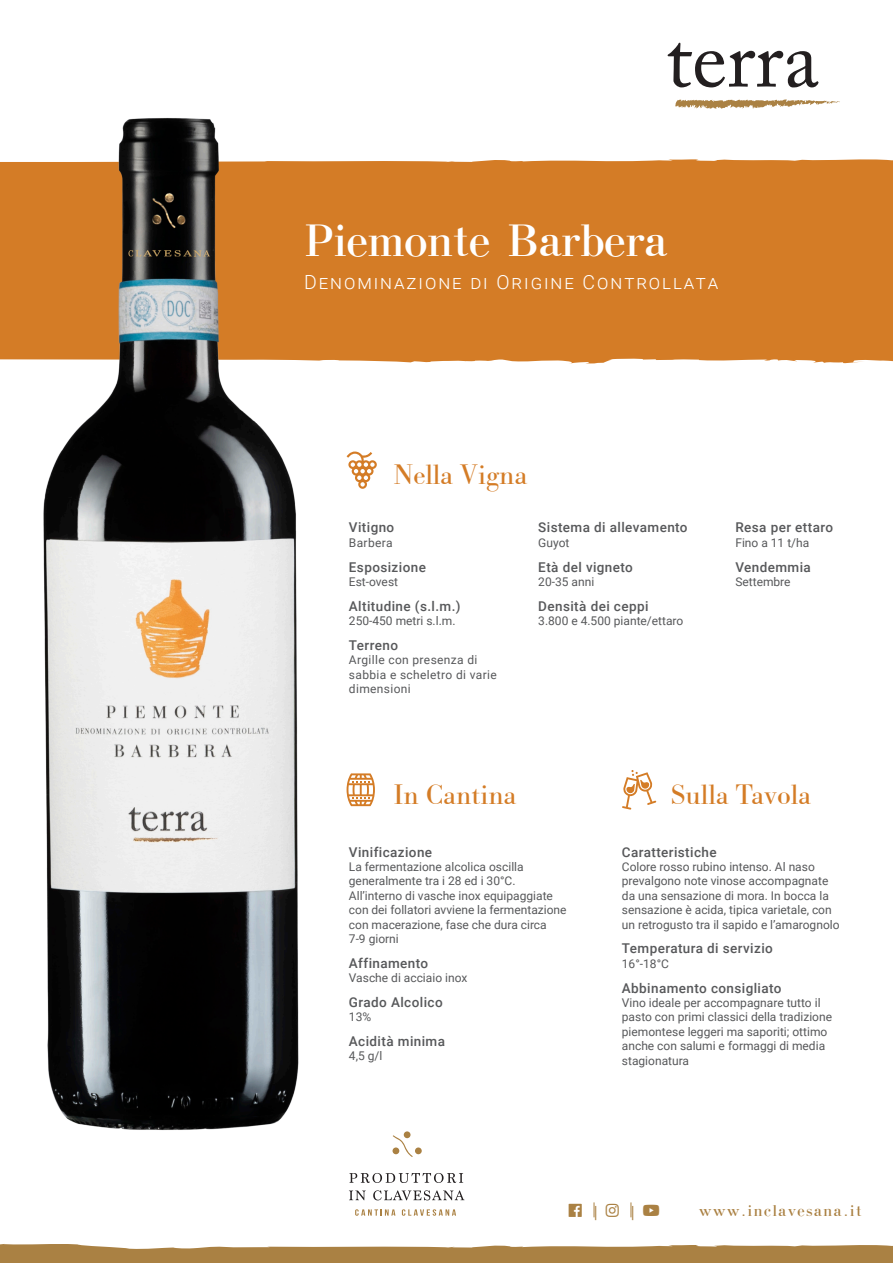
<style>
.page{position:relative;width:893px;height:1263px;background:#fff}
.page>*{position:absolute;margin:0;border:0;box-sizing:border-box;transform-origin:0 0}
.t1{font:48px "Bodoni";color:#fff}
.t2{font:28.5px "Bodoni Classico";color:#d47c26}
.t3{font:300 19.5px "Roboto";letter-spacing:.1em;color:#fff}
.t4{font:16.5px "Bodoni";letter-spacing:.1em;color:#aa8143}
.t5{font:15px "Font Awesome 5 Brands";color:#aa8143}
.t6{font:500 13.5px "Roboto";letter-spacing:.03em;color:#57585a}
.t7{font:12px/14.4px "Roboto";color:#57585a}
.t8{font:12px/14.4px "Roboto";letter-spacing:.03em;color:#57585a}
</style>
<div class="page">
<div style="left:0;top:159px;width:893px;height:205px;background:#d47c26"></div>
<img style="left:32px;top:118px;width:283px;height:1012px">
<svg style="left:347px;top:451px;width:30px;height:38px"></svg>
<svg style="left:347px;top:773px;width:28px;height:33px"></svg>
<svg style="left:622px;top:770px;width:34px;height:39px"></svg>
<svg style="left:668px;top:43px;width:151px;height:44px"></svg>
<svg style="left:675px;top:99px;width:165px;height:10px"></svg>
<svg style="left:0;top:1244px;width:893px;height:19px;background:#b4905a"></svg>
<div style="left:404px;top:1131px;width:6px;height:7px;background:#aa8143;border-radius:50%"></div>
<div style="left:415px;top:1147px;width:7px;height:7px;background:#aa8143;border-radius:50%"></div>
<svg style="left:392px;top:1135px;width:21px;height:22px"></svg>
<svg style="left:349px;top:1173px;width:114px;height:10px"></svg>
<svg style="left:349px;top:1190px;width:17px;height:10px"></svg>
<svg style="left:373px;top:1190px;width:91px;height:10px"></svg>
<svg style="left:355px;top:1209px;width:40px;height:7px"></svg>
<svg style="left:402px;top:1209px;width:54px;height:7px"></svg>
<svg style="left:594px;top:1202px;width:1px;height:16px"></svg>
<svg style="left:631px;top:1202px;width:1px;height:16px"></svg>
<p class="t1" style="left:304px;top:215px;width:365px">Piemonte Barbera</p>
<p class="t3" style="left:304px;top:269px;width:416px">Denominazione di Origine Controllata</p>
<p class="t2" style="left:393px;top:457px;width:136px">Nella Vigna</p>
<p class="t6" style="left:349px;top:518px;width:47px">Vitigno</p>
<p class="t8" style="left:349px;top:535px;width:45px">Barbera</p>
<p class="t6" style="left:349px;top:557px;width:79px">Esposizione</p>
<p class="t7" style="left:349px;top:574px;width:51px">Est-ovest</p>
<p class="t6" style="left:349px;top:596px;width:113px">Altitudine (s.l.m.)</p>
<p class="t7" style="left:349px;top:613px;width:108px">250-450 metri s.l.m.</p>
<p class="t6" style="left:349px;top:635px;width:51px">Terreno</p>
<p class="t8" style="left:349px;top:652px;width:149px">Argille con presenza di sabbia e scheletro di varie dimensioni</p>
<p class="t6" style="left:538px;top:518px;width:151px">Sistema di allevamento</p>
<p class="t7" style="left:538px;top:535px;width:33px">Guyot</p>
<p class="t6" style="left:538px;top:557px;width:96px">Età del vigneto</p>
<p class="t7" style="left:538px;top:574px;width:57px">20-35 anni</p>
<p class="t6" style="left:538px;top:596px;width:112px">Densità dei ceppi</p>
<p class="t7" style="left:538px;top:613px;width:147px">3.800 e 4.500 piante/ettaro</p>
<p class="t6" style="left:735px;top:518px;width:99px">Resa per ettaro</p>
<p class="t7" style="left:735px;top:535px;width:75px">Fino a 11 t/ha</p>
<p class="t6" style="left:735px;top:557px;width:77px">Vendemmia</p>
<p class="t7" style="left:735px;top:574px;width:57px">Settembre</p>
<p class="t2" style="left:393px;top:777px;width:125px">In Cantina</p>
<p class="t2" style="left:671px;top:777px;width:142px">Sulla Tavola</p>
<p class="t6" style="left:349px;top:842px;width:85px">Vinificazione</p>
<p class="t7" style="left:349px;top:859px;width:219px">La fermentazione alcolica oscilla generalmente tra i 28 ed i 30°C.<br>All’interno di vasche inox equipaggiate con dei follatori avviene la fermentazione con macerazione, fase che dura circa<br>7-9 giorni</p>
<p class="t6" style="left:349px;top:953px;width:81px">Affinamento</p>
<p class="t7" style="left:349px;top:970px;width:120px">Vasche di acciaio inox</p>
<p class="t6" style="left:349px;top:993px;width:95px">Grado Alcolico</p>
<p class="t7" style="left:349px;top:1009px;width:24px">13%</p>
<p class="t6" style="left:349px;top:1032px;width:98px">Acidità minima</p>
<p class="t7" style="left:349px;top:1048px;width:35px">4,5 g/l</p>
<p class="t6" style="left:622px;top:842px;width:96px">Caratteristiche</p>
<p class="t7" style="left:622px;top:859px;width:219px">Colore rosso rubino intenso. Al naso prevalgono note vinose accompagnate da una sensazione di mora. In bocca la sensazione è acida, tipica varietale, con un retrogusto tra il sapido e l’amarognolo</p>
<p class="t6" style="left:622px;top:939px;width:152px">Temperatura di servizio</p>
<p class="t7" style="left:622px;top:956px;width:49px">16°-18°C</p>
<p class="t6" style="left:622px;top:978px;width:161px">Abbinamento consigliato</p>
<p class="t7" style="left:622px;top:995px;width:212px">Vino ideale per accompagnare tutto il pasto con primi classici della tradizione piemontese leggeri ma saporiti; ottimo anche con salumi e formaggi di media stagionatura</p>
<p class="t5" style="left:606px;top:1203px;width:15px">■▲▼</p>
<p class="t5" style="left:643px;top:1203px;width:18px">□◆▼◆</p>
<p class="t4" style="left:699px;top:1201px;width:164px">www.inclavesana.it</p>
</div>
